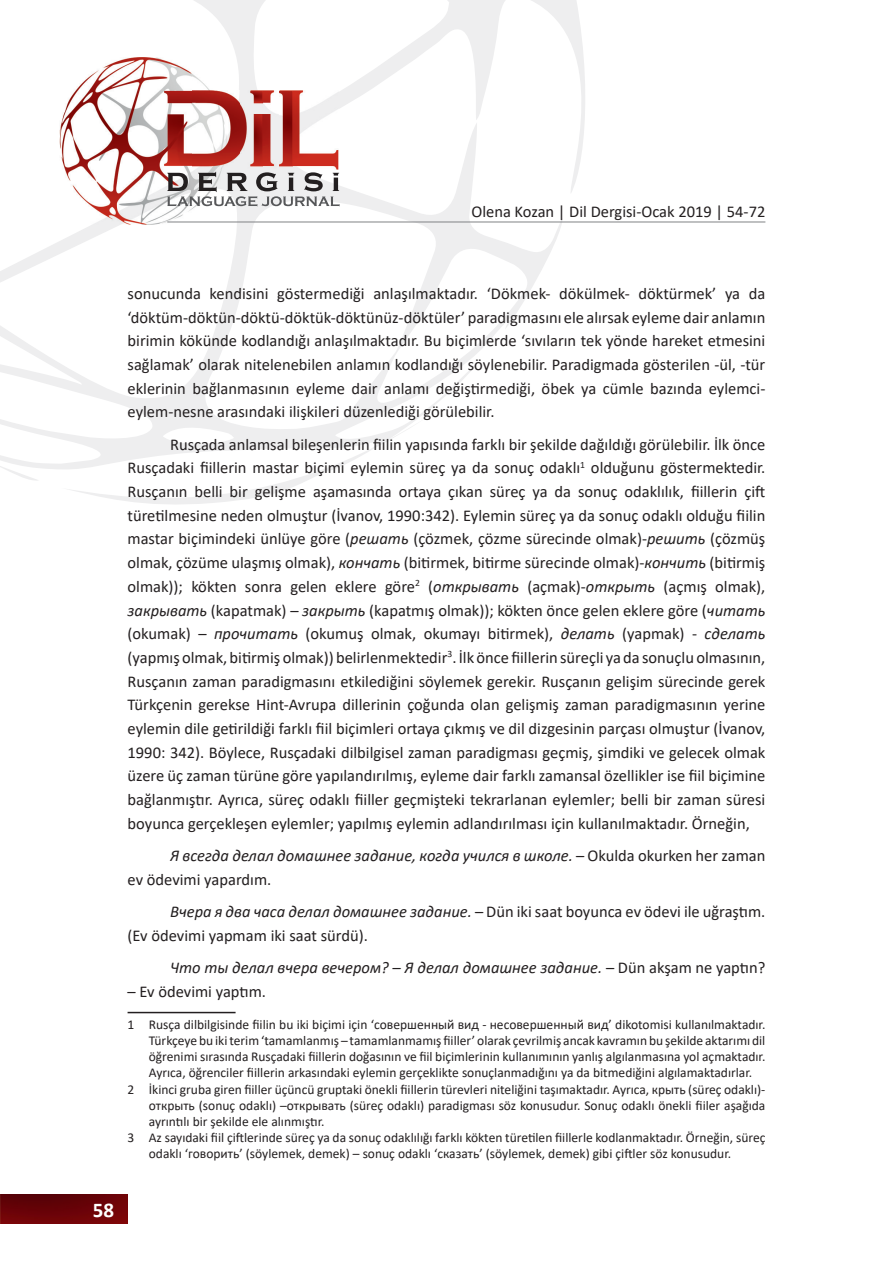
<style>
.page{position:relative;width:893px;height:1263px;background:#fff}
.page>*{position:absolute;margin:0;border:0;box-sizing:border-box;transform-origin:0 0}
.t1{font:700 21px "Calibri";color:#fff}
.t2{font:16.5px/23.7px "Calibri";color:#231f20;text-align:justify}
.t3{font:italic 16.5px/23.7px "Calibri";color:#231f20}
.t4{font:13.5px "Calibri";color:#231f20}
.s1{font-style:italic}
.s2{font-style:normal}
</style>
<div class="page">
<svg style="left:0;top:0;width:585px;height:504px"></svg>
<img style="left:192px;top:58px;width:35px;height:167px">
<img style="left:192px;top:91px;width:146px;height:79px">
<img style="left:279px;top:91px;width:13px;height:75px">
<img style="left:250px;top:114px;width:12px;height:52px">
<svg style="left:250px;top:91px;width:12px;height:13px"></svg>
<img style="left:192px;top:91px;width:47px;height:75px">
<img style="left:60px;top:57px;width:132px;height:168px">
<svg style="left:167px;top:172px;width:173px;height:34px;background:#b3b2b3"></svg>
<hr style="left:167px;top:222px;width:598px;height:1px;background:#808285">
<img style="left:0;top:1194px;width:128px;height:30px">
<hr style="left:128px;top:1012px;width:108px;height:1px;background:#231f20">
<p class="t2" style="left:471px;top:200px;width:295px">Olena Kozan | Dil Dergisi-Ocak 2019 | 54-72</p>
<p class="t2" style="left:128px;top:281px;width:639px">sonucunda kendisini göstermediği anlaşılmaktadır. ‘Dökmek- dökülmek- döktürmek’ ya da ‘döktüm-döktün-döktü-döktük-döktünüz-döktüler’ paradigmasını ele alırsak eyleme dair anlamın birimin kökünde kodlandığı anlaşılmaktadır. Bu biçimlerde ‘sıvıların tek yönde hareket etmesini sağlamak’ olarak nitelenebilen anlamın kodlandığı söylenebilir. Paradigmada gösterilen -ül, -tür eklerinin bağlanmasının eyleme dair anlamı değiştirmediği, öbek ya cümle bazında eylemci&shy;eylem-nesne arasındaki ilişkileri düzenlediği görülebilir.</p>
<p class="t2" style="left:128px;top:432px;width:639px;text-indent:43px">Rusçada anlamsal bileşenlerin fiilin yapısında farklı bir şekilde dağıldığı görülebilir. İlk önce Rusçadaki fiillerin mastar biçimi eylemin süreç ya da sonuç odaklı<sup>1</sup> olduğunu göstermektedir.<br>Rusçanın belli bir gelişme aşamasında ortaya çıkan süreç ya da sonuç odaklılık, fiillerin çift türetilmesine neden olmuştur (İvanov, 1990:342). Eylemin süreç ya da sonuç odaklı olduğu fiilin mastar biçimindeki ünlüye göre (<span class="s1">решать</span> (çözmek, çözme sürecinde olmak)-<span class="s1">решить</span> (çözmüş olmak, çözüme ulaşmış olmak), <span class="s1">кончать</span> (bitirmek, bitirme sürecinde olmak)-<span class="s1">кончить</span> (bitirmiş olmak)); kökten sonra gelen eklere göre<sup>2</sup> (<span class="s1">открывать</span> (açmak)-<span class="s1">открыть</span> (açmış olmak), <span class="s1">закрывать</span> (kapatmak) – <span class="s1">закрыть</span> (kapatmış olmak)); kökten önce gelen eklere göre (<span class="s1">читать </span>(okumak) – <span class="s1">прочитать</span> (okumuş olmak, okumayı bitirmek), <span class="s1">делать</span> (yapmak) - <span class="s1">сделать </span>(yapmış olmak, bitirmiş olmak)) belirlenmektedir<sup>3</sup>. İlk önce fiillerin süreçli ya da sonuçlu olmasının, Rusçanın zaman paradigmasını etkilediğini söylemek gerekir. Rusçanın gelişim sürecinde gerek Türkçenin gerekse Hint-Avrupa dillerinin çoğunda olan gelişmiş zaman paradigmasının yerine eylemin dile getirildiği farklı fiil biçimleri ortaya çıkmış ve dil dizgesinin parçası olmuştur (İvanov, 1990: 342). Böylece, Rusçadaki dilbilgisel zaman paradigması geçmiş, şimdiki ve gelecek olmak üzere üç zaman türüne göre yapılandırılmış, eyleme dair farklı zamansal özellikler ise fiil biçimine bağlanmıştır. Ayrıca, süreç odaklı fiiller geçmişteki tekrarlanan eylemler; belli bir zaman süresi boyunca gerçekleşen eylemler; yapılmış eylemin adlandırılması için kullanılmaktadır. Örneğin,</p>
<p class="t3" style="left:128px;top:843px;width:639px;text-indent:43px">Я всегда делал домашнее задание, когда учился в школе. <span class="s2">– Okulda okurken her zaman ev ödevimi yapardım.</span></p>
<p class="t2" style="left:128px;top:899px;width:639px;text-indent:43px"><span class="s1">Вчера я два часа делал домашнее задание.</span> – Dün iki saat boyunca ev ödevi ile uğraştım. (Ev ödevimi yapmam iki saat sürdü).</p>
<p class="t3" style="left:170px;top:955px;width:597px">Что ты делал вчера вечером? – Я делал домашнее задание. <span class="s2">– Dün akşam ne yaptın?</span></p>
<p class="t2" style="left:128px;top:979px;width:140px">– Ev ödevimi yaptım.</p>
<p class="t4" style="left:128px;top:1015px;width:639px">1 Rusça dilbilgisinde fiilin bu iki biçimi için ‘совершенный вид - несовершенный вид’ dikotomisi kullanılmaktadır.</p>
<p class="t4" style="left:149px;top:1031px;width:618px">Türkçeye bu iki terim ‘tamamlanmış – tamamlanmamış fiiller’ olarak çevrilmiş ancak kavramın bu şekilde aktarımı dil</p>
<p class="t4" style="left:149px;top:1047px;width:618px">öğrenimi sırasında Rusçadaki fiillerin doğasının ve fiil biçimlerinin kullanımının yanlış algılanmasına yol açmaktadır.</p>
<p class="t4" style="left:149px;top:1063px;width:605px">Ayrıca, öğrenciler fiillerin arkasındaki eylemin gerçeklikte sonuçlanmadığını ya da bitmediğini algılamaktadırlar.</p>
<p class="t4" style="left:128px;top:1080px;width:639px">2 İkinci gruba giren fiiller üçüncü gruptaki önekli fiillerin türevleri niteliğini taşımaktadır. Ayrıca, крыть (süreç odaklı)-</p>
<p class="t4" style="left:149px;top:1096px;width:618px">открыть (sonuç odaklı) –открывать (süreç odaklı) paradigması söz konusudur. Sonuç odaklı önekli fiiler aşağıda</p>
<p class="t4" style="left:149px;top:1112px;width:177px">ayrıntılı bir şekilde ele alınmıştır.</p>
<p class="t4" style="left:128px;top:1128px;width:639px">3 Az sayıdaki fiil çiftlerinde süreç ya da sonuç odaklılığı farklı kökten türetilen fiillerle kodlanmaktadır. Örneğin, süreç</p>
<p class="t4" style="left:149px;top:1144px;width:584px">odaklı ‘говорить’ (söylemek, demek) – sonuç odaklı ‘сказать’ (söylemek, demek) gibi çiftler söz konusudur.</p>
<p class="t1" style="left:93px;top:1195px;width:23px">58</p>
</div>
